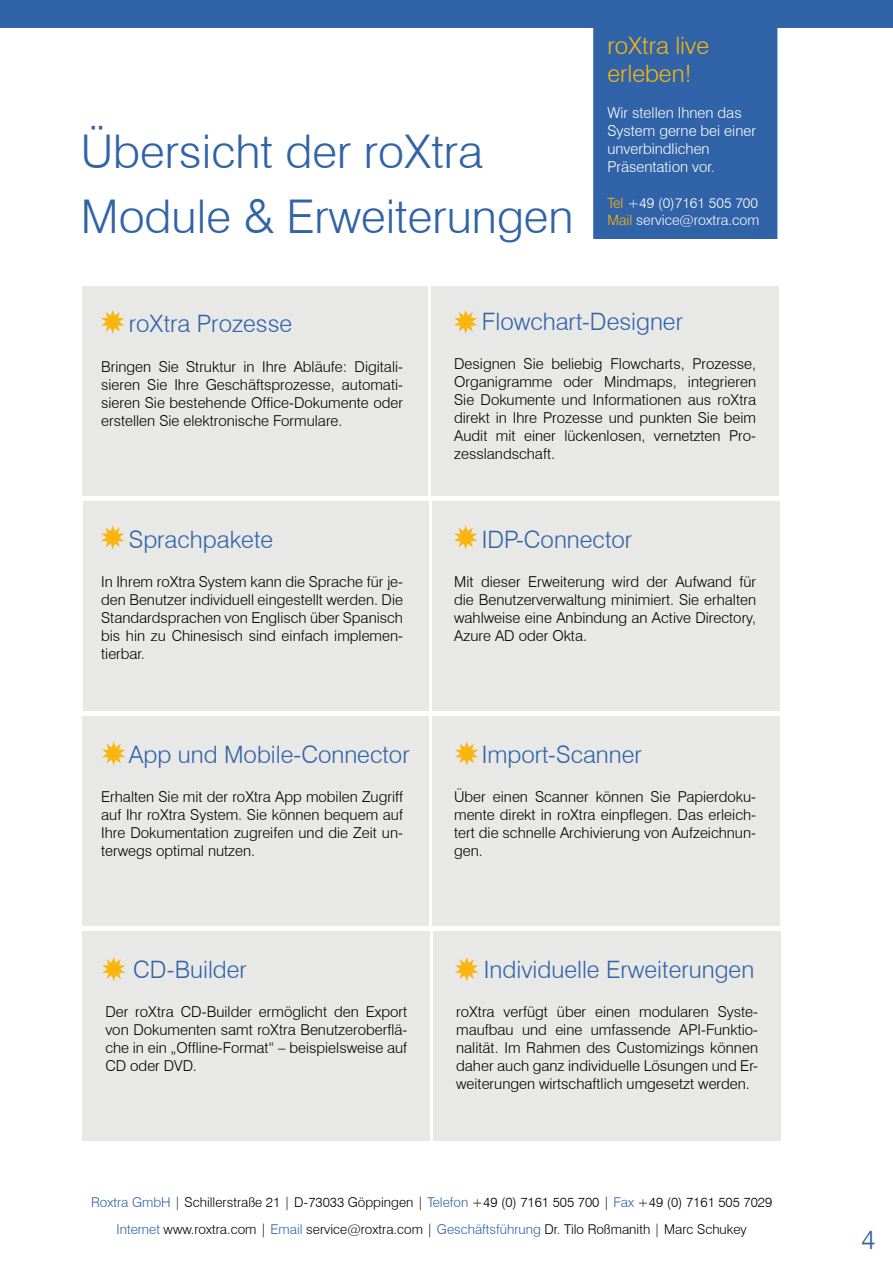
<style>
.page{position:relative;width:893px;height:1263px;background:#fff}
.page>*{position:absolute;margin:0;border:0;box-sizing:border-box;transform-origin:0 0}
.t1{font:300 46.5px/64.8px "Swiss 721 BT";color:#3063a8}
.t2{font:300 27px "Swiss 721 BT";color:#3063a8}
.t3{font:300 24px "Swiss 721 BT";color:#3063a8}
.t4{font:300 24px/28.8px "Swiss 721 BT";color:#f9b60f}
.t5{font:300 15px/18px "Swiss 721 BT";color:#000;text-align:justify}
.t6{font:300 15px/18px "Swiss 721 BT";color:#fff}
.t7{font:300 14.25px/17.1px "Swiss 721 BT";color:#fff}
.t8{font:300 13.5px/27px "Swiss 721 BT";color:#000;text-align:center}
.s1{color:#f9b60f}
.s2{color:#3063a8}
.s3{color:#1f1a17}
</style>
<div class="page">
<div style="left:83px;top:286px;width:345px;height:210px;background:#e8e8e7"></div>
<div style="left:432px;top:286px;width:347px;height:210px;background:#e8e8e7"></div>
<div style="left:83px;top:501px;width:346px;height:210px;background:#e8e8e7"></div>
<div style="left:432px;top:501px;width:347px;height:210px;background:#e8e8e7"></div>
<div style="left:83px;top:716px;width:346px;height:210px;background:#e8e8e7"></div>
<div style="left:433px;top:716px;width:347px;height:210px;background:#e8e8e7"></div>
<div style="left:83px;top:931px;width:347px;height:210px;background:#e8e8e7"></div>
<div style="left:434px;top:931px;width:347px;height:210px;background:#e8e8e7"></div>
<div style="left:593px;top:27px;width:184px;height:212px;background:#3063a8"></div>
<svg style="left:101px;top:310px;width:23px;height:24px"></svg>
<svg style="left:454px;top:310px;width:23px;height:24px"></svg>
<svg style="left:101px;top:525px;width:23px;height:24px"></svg>
<svg style="left:454px;top:525px;width:23px;height:24px"></svg>
<svg style="left:102px;top:741px;width:23px;height:25px"></svg>
<svg style="left:455px;top:741px;width:23px;height:25px"></svg>
<svg style="left:102px;top:957px;width:23px;height:24px"></svg>
<svg style="left:455px;top:957px;width:23px;height:24px"></svg>
<div style="left:0;top:0;width:893px;height:27px;background:#3063a8"></div>
<h1 class="t1" style="left:81px;top:119px;width:494px">Übersicht der roXtra<br>Module &amp; Erweiterungen</h1>
<h3 class="t4" style="left:607px;top:30px;width:103px">roXtra live erleben!</h3>
<p class="t6" style="left:607px;top:104px;width:150px">Wir stellen Ihnen das<br>System gerne bei einer unverbindlichen<br>Präsentation vor.</p>
<p class="t7" style="left:607px;top:194px;width:154px"><span class="s1">Tel</span> +49 (0)7161 505 700<br><span class="s1">Mail</span> service@roxtra.com</p>
<h3 class="t3" style="left:129px;top:309px;width:165px">roXtra Prozesse</h3>
<p class="t5" style="left:101px;top:357px;width:303px">Bringen Sie Struktur in Ihre Abläufe: Digitali&shy;sieren Sie Ihre Geschäftsprozesse, automati&shy;sieren Sie bestehende Office-Dokumente oder erstellen Sie elektronische Formulare.</p>
<h3 class="t3" style="left:129px;top:525px;width:146px">Sprachpakete</h3>
<p class="t5" style="left:101px;top:573px;width:303px">In Ihrem roXtra System kann die Sprache für je&shy;den Benutzer individuell eingestellt werden. Die Standardsprachen von Englisch über Spanisch bis hin zu Chinesisch sind einfach implemen&shy;tierbar.</p>
<h3 class="t3" style="left:129px;top:740px;width:282px">App und Mobile-Connector</h3>
<p class="t5" style="left:101px;top:788px;width:303px">Erhalten Sie mit der roXtra App mobilen Zugriff auf Ihr roXtra System. Sie können bequem auf Ihre Dokumentation zugreifen und die Zeit un&shy;terwegs optimal nutzen.</p>
<h3 class="t3" style="left:133px;top:955px;width:115px">CD-Builder</h3>
<p class="t5" style="left:105px;top:1003px;width:303px">Der roXtra CD-Builder ermöglicht den Export von Dokumenten samt roXtra Benutzeroberflä&shy;che in ein „Offline-Format“ – beispielsweise auf CD oder DVD.</p>
<h3 class="t3" style="left:482px;top:307px;width:203px">Flowchart-Designer</h3>
<p class="t5" style="left:454px;top:355px;width:303px">Designen Sie beliebig Flowcharts, Prozesse, Organigramme oder Mindmaps, integrieren Sie Dokumente und Informationen aus roXtra direkt in Ihre Prozesse und punkten Sie beim Audit mit einer lückenlosen, vernetzten Pro&shy;zesslandschaft.</p>
<h3 class="t3" style="left:482px;top:525px;width:152px">IDP-Connector</h3>
<p class="t5" style="left:454px;top:573px;width:303px">Mit dieser Erweiterung wird der Aufwand für die Benutzerverwaltung minimiert. Sie erhalten wahlweise eine Anbindung an Active Directory, Azure AD oder Okta.</p>
<h3 class="t3" style="left:482px;top:740px;width:162px">Import-Scanner</h3>
<p class="t5" style="left:454px;top:788px;width:303px">Über einen Scanner können Sie Papierdoku&shy;mente direkt in roXtra einpflegen. Das erleich&shy;tert die schnelle Archivierung von Aufzeichnun&shy;gen.</p>
<h3 class="t3" style="left:484px;top:955px;width:272px">Individuelle Erweiterungen</h3>
<p class="t5" style="left:456px;top:1003px;width:303px">roXtra verfügt über einen modularen Syste&shy;maufbau und eine umfassende API-Funktio&shy;nalität. Im Rahmen des Customizings können daher auch ganz individuelle Lösungen und Er&shy;weiterungen wirtschaftlich umgesetzt werden.</p>
<p class="t8" style="left:91px;top:1189px;width:683px"><span class="s2">Roxtra GmbH</span> <span class="s3">|</span> Schillerstraße 21 | D-73033 Göppingen | <span class="s2">Telefon</span> +49 (0) 7161 505 700 | <span class="s2">Fax</span> +49 (0) 7161 505 7029<br><span class="s2">Internet</span> www.roxtra.com | <span class="s2">Email</span> service@roxtra.com | <span class="s2">Geschäftsführung</span> Dr. Tilo Roßmanith | Marc Schukey</p>
<h2 class="t2" style="left:861px;top:1222px;width:16px">4</h2>
</div>
